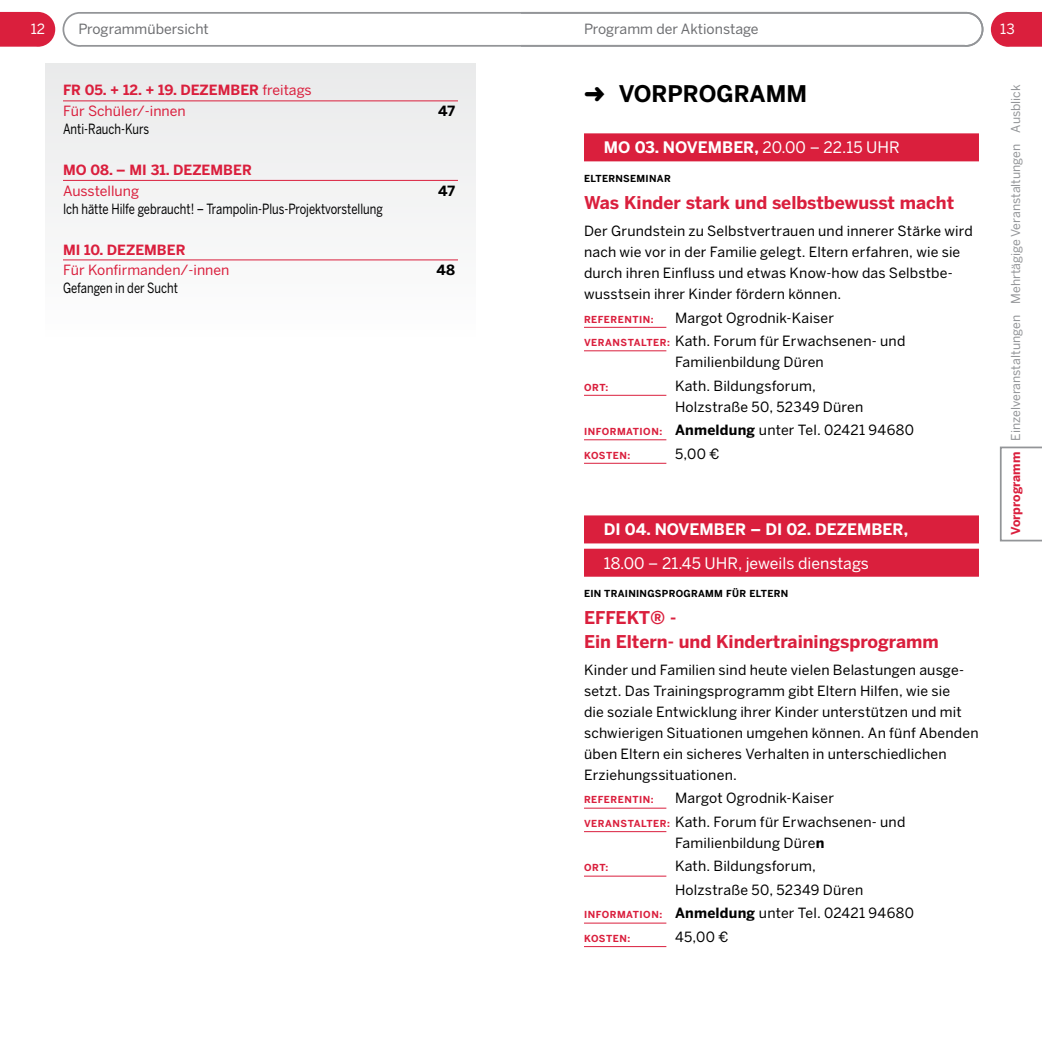
<style>
.page{position:relative;width:1042px;height:1042px;background:#fff}
.page>*{position:absolute;margin:0;border:0;box-sizing:border-box;transform-origin:0 0}
.t1{font:700 22.75px "Benton Sans";letter-spacing:-.01em;color:#000}
.t2{font:700 17.5px/23.4px "Benton Sans";color:#da1f3d}
.t3{font:700 15.75px "Benton Sans";color:#fff}
.t4{font:15.75px "Benton Sans";color:#fff}
.t5{font:14px/21px "Benton Sans";letter-spacing:.01em;color:#000}
.t6{font:14px "Benton Sans";letter-spacing:.01em;color:#000;scale:.8 1}
.t7{font:14px/20.7px "Benton Sans";color:#da1f3d}
.t8{font:14px "Benton Sans";color:#6d6e71}
.t9{font:700 14px "Benton Sans";color:#da1f3d}
.t10{font:700 14px "Benton Sans";color:#000}
.t11{font:14px "Benton Sans";color:#fff}
.t12{font:12.25px "Benton Sans";color:#939598}
.t13{font:700 9.62px "Benton Sans";letter-spacing:.05em;color:#da1f3d}
.t14{font:700 9.62px "Benton Sans";letter-spacing:.03em;color:#000}
.s1{font-weight:700}
.s2{font-weight:400}
.s3{font-weight:700;font-size:9.62px;color:#da1f3d}
.s4{font-weight:700;color:#da1f3d}
</style>
<div class="page">
<svg style="left:0;top:12px;width:55px;height:35px"></svg>
<svg style="left:62px;top:13px;width:922px;height:34px"></svg>
<svg style="left:991px;top:12px;width:51px;height:35px"></svg>
<svg style="left:1000px;top:446px;width:42px;height:95px"></svg>
<div style="left:584px;top:133px;width:395px;height:28px;background:#da1f3d"></div>
<hr style="left:584px;top:327px;width:82px;height:1px;background:#da1f3d">
<hr style="left:584px;top:350px;width:82px;height:1px;background:#da1f3d">
<hr style="left:584px;top:395px;width:82px;height:1px;background:#da1f3d">
<hr style="left:584px;top:439px;width:82px;height:1px;background:#da1f3d">
<hr style="left:584px;top:463px;width:82px;height:1px;background:#da1f3d">
<div style="left:584px;top:515px;width:395px;height:28px;background:#da1f3d"></div>
<div style="left:584px;top:549px;width:395px;height:28px;background:#da1f3d"></div>
<hr style="left:584px;top:808px;width:82px;height:1px;background:#da1f3d">
<hr style="left:584px;top:831px;width:82px;height:1px;background:#da1f3d">
<hr style="left:584px;top:876px;width:82px;height:1px;background:#da1f3d">
<hr style="left:584px;top:923px;width:82px;height:1px;background:#da1f3d">
<hr style="left:584px;top:946px;width:82px;height:1px;background:#da1f3d">
<div style="left:46px;top:63px;width:429px;height:498px;background:linear-gradient(to bottom,#edeced,#fff)"></div>
<hr style="left:63px;top:100px;width:395px;height:1px;background:#da1f3d">
<hr style="left:63px;top:180px;width:395px;height:1px;background:#da1f3d">
<hr style="left:63px;top:259px;width:395px;height:1px;background:#da1f3d">
<p class="t11" style="left:31px;top:21px;width:16px">12</p>
<p class="t8" style="left:78px;top:21px;width:132px">Programmübersicht</p>
<p class="t8" style="left:584px;top:21px;width:176px">Programm der Aktionstage</p>
<p class="t11" style="left:1000px;top:21px;width:16px">13</p>
<p class="t7" style="left:63px;top:80px;width:250px"><span class="s1">FR 05. + 12. + 19. DEZEMBER</span> freitags<br>Für Schüler/-innen</p>
<p class="t10" style="left:438px;top:103px;width:18px">47</p>
<p class="t6" style="left:63px;top:121px;width:109px">Anti-Rauch-Kurs</p>
<p class="t9" style="left:63px;top:162px;width:180px">MO 08. – MI 31. DEZEMBER</p>
<p class="t7" style="left:63px;top:180px;width:78px">Ausstellung</p>
<p class="t10" style="left:438px;top:182px;width:18px">47</p>
<p class="t6" style="left:63px;top:201px;width:401px">Ich hätte Hilfe gebraucht! – Trampolin-Plus-Projektvorstellung</p>
<p class="t9" style="left:63px;top:241px;width:114px">MI 10. DEZEMBER</p>
<p class="t7" style="left:63px;top:260px;width:168px">Für Konfirmanden/-innen</p>
<p class="t10" style="left:436px;top:262px;width:20px">48</p>
<p class="t6" style="left:63px;top:280px;width:145px">Gefangen in der Sucht</p>
<h1 class="t1" style="left:584px;top:81px;width:186px">➜ Vorprogramm</h1>
<p class="t3" style="left:604px;top:138px;width:297px">MO 03. NOVEMBER, <span class="s2">20.00 – 22.15 UHR</span></p>
<p class="t14" style="left:584px;top:173px;width:20px">ELTERNSE</p>
<p class="t14" style="left:636px;top:173px;width:34px">MINAR</p>
<p class="t2" style="left:584px;top:191px;width:372px">Was Kinder stark und selbstbewusst macht</p>
<p class="t5" style="left:584px;top:220px;width:390px">Der Grundstein zu Selbstvertrauen und innerer Stärke wird nach wie vor in der Familie gelegt. Eltern erfahren, wie sie durch ihren Einfluss und etwas Know-how das Selbstbe&shy;wusstsein ihrer Kinder fördern können.</p>
<p class="t13" style="left:584px;top:313px;width:8px">REFERENTIN</p>
<p class="t13" style="left:651px;top:313px;width:4px">:</p>
<p class="t5" style="left:675px;top:307px;width:160px">Margot Ogrodnik-Kaiser</p>
<p class="t13" style="left:584px;top:337px;width:37px">VERANST</p>
<p class="t13" style="left:634px;top:337px;width:21px">ALTER</p>
<p class="t5" style="left:675px;top:330px;width:232px;text-indent:-8px"><span class="s3">:</span> Kath. Forum für Erwachsenen- und<br>Familienbildung Düren</p>
<p class="t13" style="left:584px;top:381px;width:8px">ORT</p>
<p class="t13" style="left:605px;top:381px;width:4px">:</p>
<p class="t5" style="left:675px;top:375px;width:190px">Kath. Bildungsforum,<br>Holzstraße 50, 52349 Düren</p>
<p class="t13" style="left:584px;top:426px;width:8px">INFOR</p>
<p class="t13" style="left:617px;top:426px;width:24px">MATION</p>
<p class="t5" style="left:659px;top:419px;width:256px"><span class="s3">:</span> <span class="s1">Anmeldung</span> unter Tel. 02421 94680</p>
<p class="t13" style="left:584px;top:449px;width:8px">KOSTEN</p>
<p class="t13" style="left:627px;top:449px;width:4px">:</p>
<p class="t5" style="left:675px;top:443px;width:46px">5,00 €</p>
<p class="t3" style="left:604px;top:520px;width:306px">DI 04. NOVEMBER – DI 02. DEZEMBER,</p>
<p class="t4" style="left:604px;top:553px;width:267px">18.00 – 21.45 UHR, jeweils dienstags</p>
<p class="t14" style="left:584px;top:588px;width:7px">EIN</p>
<p class="t14" style="left:604px;top:588px;width:28px">TRAININGS</p>
<p class="t14" style="left:662px;top:588px;width:15px">PROGR</p>
<p class="t14" style="left:698px;top:588px;width:36px">AMM FÜR</p>
<p class="t14" style="left:749px;top:588px;width:20px">ELTERN</p>
<p class="t2" style="left:584px;top:606px;width:12px">EFFEKT</p>
<p class="t2" style="left:584px;top:606px;width:356px;text-indent:66px">® -<br>Ein Eltern- und Kindertrainingsprogramm</p>
<p class="t5" style="left:584px;top:659px;width:396px">Kinder und Familien sind heute vielen Belastungen ausge&shy;setzt. Das Trainingsprogramm gibt Eltern Hilfen, wie sie<br>die soziale Entwicklung ihrer Kinder unterstützen und mit schwierigen Situationen umgehen können. An fünf Abenden üben Eltern ein sicheres Verhalten in unterschiedlichen Erziehungssituationen.</p>
<p class="t13" style="left:584px;top:794px;width:8px">REFERENTIN</p>
<p class="t13" style="left:651px;top:794px;width:4px">:</p>
<p class="t5" style="left:675px;top:787px;width:160px">Margot Ogrodnik-Kaiser</p>
<p class="t13" style="left:584px;top:817px;width:37px">VERANST</p>
<p class="t13" style="left:634px;top:817px;width:21px">ALTER</p>
<p class="t5" style="left:675px;top:811px;width:232px;text-indent:-8px"><span class="s3">:</span> Kath. Forum für Erwachsenen- und<br>Familienbildung Düre<span class="s1">n</span></p>
<p class="t13" style="left:584px;top:862px;width:8px">ORT</p>
<p class="t13" style="left:605px;top:862px;width:4px">:</p>
<p class="t5" style="left:675px;top:854px;width:190px;line-height:23.4px">Kath. Bildungsforum,<br>Holzstraße 50, 52349 Düren</p>
<p class="t13" style="left:584px;top:909px;width:8px">INFOR</p>
<p class="t13" style="left:617px;top:909px;width:24px">MATION</p>
<p class="t5" style="left:659px;top:902px;width:256px"><span class="s3">:</span> <span class="s1">Anmeldung</span> unter Tel. 02421 94680</p>
<p class="t13" style="left:584px;top:932px;width:8px">KOSTEN</p>
<p class="t13" style="left:627px;top:932px;width:4px">:</p>
<p class="t5" style="left:675px;top:926px;width:55px">45,00 €</p>
<p class="t12" style="left:1008px;top:535px;width:452px;rotate:-90deg"><span class="s4">Vorprogramm</span> Einzelveranstaltungen Mehrtägige Veranstaltungen Ausblick</p>
</div>
